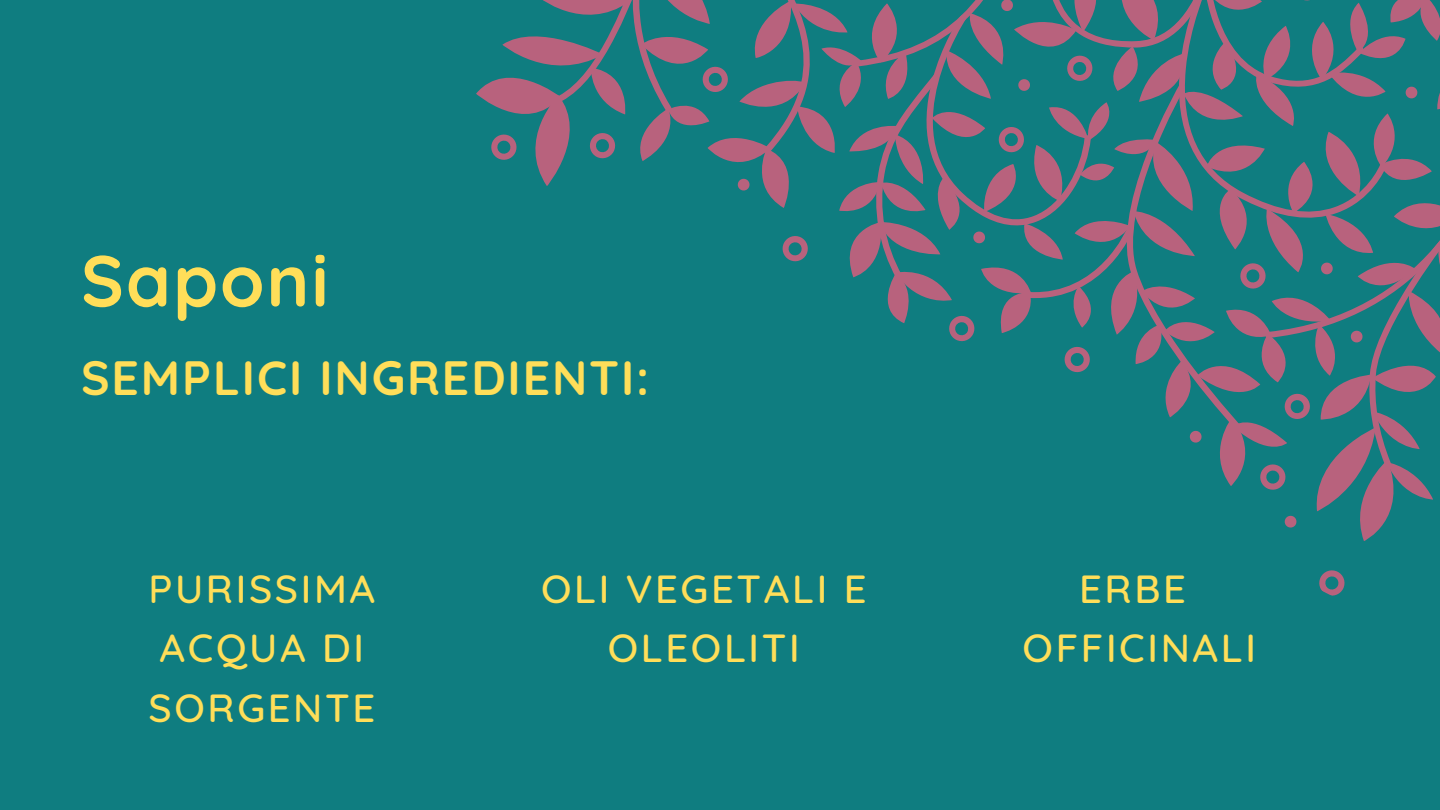
<style>
.page{position:relative;width:1440px;height:810px;background:#0f7d80}
.page>*{position:absolute;margin:0;border:0;box-sizing:border-box;transform-origin:0 0}
.t1{font:700 72px "Quicksand";letter-spacing:.03em;color:#ffde59}
.t2{font:700 48px "Quicksand";letter-spacing:.04em;color:#ffde59}
.t3{font:500 40px/59.4px "Quicksand";letter-spacing:.065em;color:#ffde59;text-align:center}
</style>
<div class="page">
<svg style="left:1319px;top:570px;width:26px;height:26px"></svg>
<svg style="left:476px;top:0;width:964px;height:541px"></svg>
<h1 class="t1" style="left:81px;top:235px;width:249px">Saponi</h1>
<p class="t2" style="left:81px;top:347px;width:570px">SEMPLICI INGREDIENTI:</p>
<p class="t3" style="left:148px;top:558px;width:228px;text-align:left">PURISSIMA<br>ACQUA DI<br>SORGENTE</p>
<p class="t3" style="left:541px;top:558px;width:327px">OLI VEGETALI E<br>OLEOLITI</p>
<p class="t3" style="left:1023px;top:558px;width:235px">ERBE<br>OFFICINALI</p>
</div>
